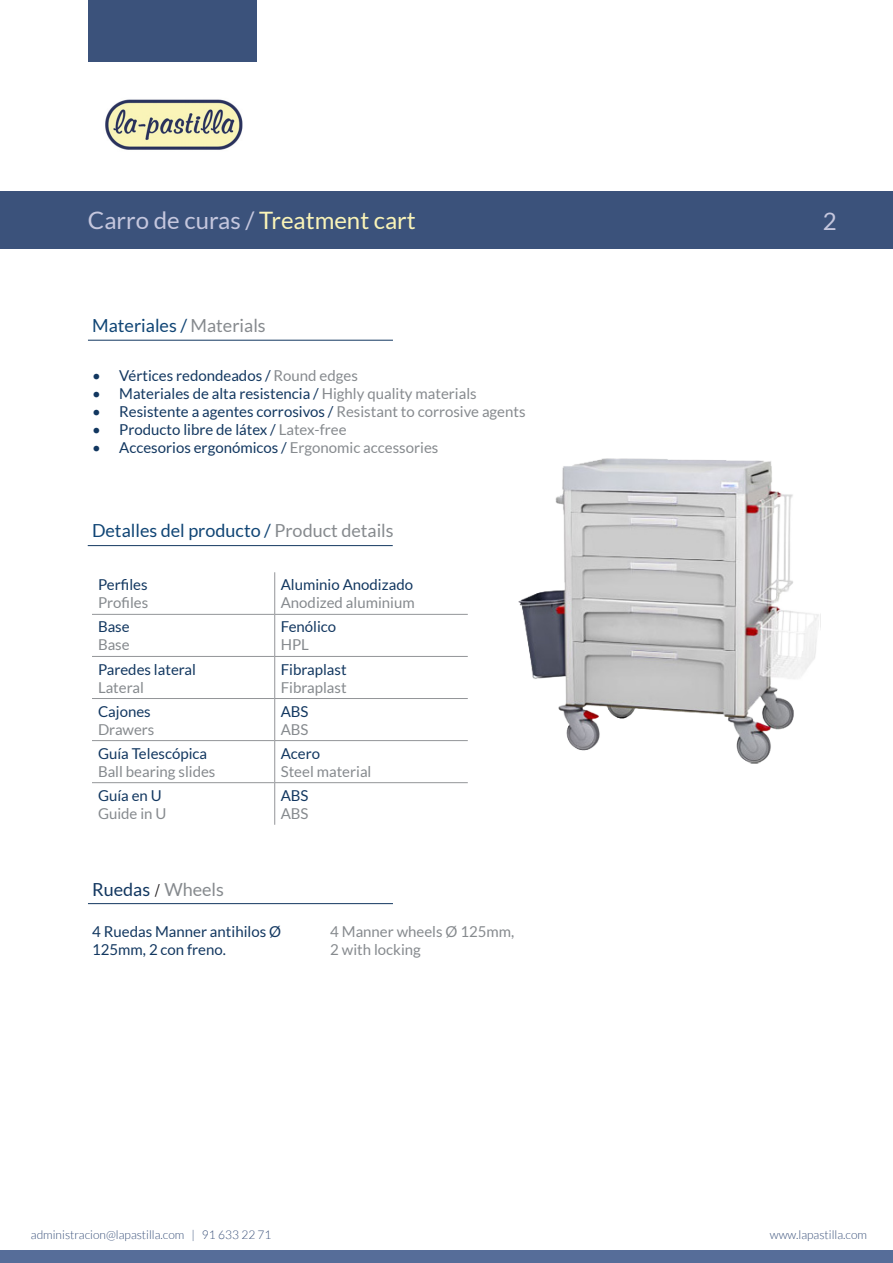
<style>
.page{position:relative;width:893px;height:1263px;background:#fff}
.page>*{position:absolute;margin:0;border:0;box-sizing:border-box;transform-origin:0 0}
.t1{font:24px "Lato";color:#c5c7de}
.Títulos_descripcion{font:18px "Lato";color:#104575}
.t2{font:18px "Lato";color:#123760}
.Pie_Accesorios_EN{font:15px/18px "Lato";color:#123760}
.Pie_Accesorios_EN-2{font:15px "Lato";color:#868a8e}
.t3{font:300 12px "Lato";color:#3b527b}
.s1{color:#faf4b8}
.s2{color:#868a8e}
.s3{font-family:"Minion Pro";color:#231f20}
</style>
<div class="page">
<img style="left:103px;top:61px;width:142px;height:89px">
<div style="left:0;top:191px;width:893px;height:58px;background:#3b527b"></div>
<div style="left:88px;top:0;width:169px;height:61px;background:#3b527b"></div>
<div style="left:0;top:1250px;width:893px;height:13px;background:#566d99"></div>
<img style="left:518px;top:458px;width:303px;height:306px">
<hr style="left:88px;top:340px;width:305px;height:1px;background:#123760">
<hr style="left:274px;top:572px;width:1px;height:42px;background:#939598">
<hr style="left:92px;top:614px;width:183px;height:1px;background:#939598">
<hr style="left:275px;top:614px;width:193px;height:1px;background:#939598">
<hr style="left:274px;top:615px;width:1px;height:41px;background:#939598">
<hr style="left:92px;top:656px;width:183px;height:1px;background:#939598">
<hr style="left:275px;top:656px;width:193px;height:1px;background:#939598">
<hr style="left:274px;top:657px;width:1px;height:41px;background:#939598">
<hr style="left:92px;top:698px;width:183px;height:1px;background:#939598">
<hr style="left:275px;top:698px;width:193px;height:1px;background:#939598">
<hr style="left:274px;top:699px;width:1px;height:41px;background:#939598">
<hr style="left:92px;top:740px;width:183px;height:1px;background:#939598">
<hr style="left:275px;top:740px;width:193px;height:1px;background:#939598">
<hr style="left:274px;top:741px;width:1px;height:41px;background:#939598">
<hr style="left:92px;top:782px;width:183px;height:1px;background:#939598">
<hr style="left:275px;top:782px;width:193px;height:1px;background:#939598">
<hr style="left:274px;top:783px;width:1px;height:42px;background:#939598">
<hr style="left:88px;top:545px;width:305px;height:1px;background:#123760">
<hr style="left:88px;top:903px;width:305px;height:1px;background:#123760">
<h1 class="t1" style="left:88px;top:207px;width:329px">Carro de curas / <span class="s1">Treatment cart</span></h1>
<h1 class="t1" style="left:823px;top:208px;width:15px">2</h1>
<p class="Títulos_descripcion" style="left:92px;top:316px;width:175px">Materiales / <span class="s2">Materials</span></p>
<p class="Pie_Accesorios_EN" style="left:92px;top:367px;width:267px">• Vértices redondeados / <span class="s2">Round edges</span></p>
<p class="Pie_Accesorios_EN" style="left:92px;top:385px;width:386px">• Materiales de alta resistencia / <span class="s2">Highly quality materials</span></p>
<p class="Pie_Accesorios_EN" style="left:92px;top:403px;width:435px">• Resistente a agentes corrosivos / <span class="s2">Resistant to corrosive agents</span></p>
<p class="Pie_Accesorios_EN" style="left:92px;top:421px;width:256px">• Producto libre de látex / <span class="s2">Latex-free</span></p>
<p class="Pie_Accesorios_EN" style="left:92px;top:439px;width:348px">• Accesorios ergonómicos / <span class="s2">Ergonomic accessories</span></p>
<p class="Títulos_descripcion" style="left:92px;top:521px;width:303px">Detalles del producto / <span class="s2">Product details</span></p>
<p class="Pie_Accesorios_EN" style="left:98px;top:576px;width:51px">Perfiles</p>
<p class="Pie_Accesorios_EN-2" style="left:98px;top:594px;width:52px">Profiles</p>
<p class="Pie_Accesorios_EN" style="left:281px;top:576px;width:134px">Aluminio Anodizado</p>
<p class="Pie_Accesorios_EN-2" style="left:281px;top:594px;width:135px">Anodized aluminium</p>
<p class="Pie_Accesorios_EN" style="left:98px;top:618px;width:33px">Base</p>
<p class="Pie_Accesorios_EN-2" style="left:98px;top:637px;width:33px">Base</p>
<p class="Pie_Accesorios_EN" style="left:281px;top:618px;width:57px">Fenólico</p>
<p class="Pie_Accesorios_EN-2" style="left:281px;top:637px;width:30px">HPL</p>
<p class="Pie_Accesorios_EN" style="left:98px;top:660px;width:100px">Paredes lateral</p>
<p class="Pie_Accesorios_EN-2" style="left:98px;top:679px;width:47px">Lateral</p>
<p class="Pie_Accesorios_EN" style="left:281px;top:660px;width:67px">Fibraplast</p>
<p class="Pie_Accesorios_EN-2" style="left:281px;top:679px;width:67px">Fibraplast</p>
<p class="Pie_Accesorios_EN" style="left:98px;top:702px;width:54px">Cajones</p>
<p class="Pie_Accesorios_EN-2" style="left:98px;top:721px;width:58px">Drawers</p>
<p class="Pie_Accesorios_EN" style="left:281px;top:702px;width:29px">ABS</p>
<p class="Pie_Accesorios_EN-2" style="left:281px;top:721px;width:29px">ABS</p>
<p class="Pie_Accesorios_EN" style="left:98px;top:744px;width:111px">Guía Telescópica</p>
<p class="Pie_Accesorios_EN-2" style="left:98px;top:763px;width:119px">Ball bearing slides</p>
<p class="Pie_Accesorios_EN" style="left:281px;top:744px;width:41px">Acero</p>
<p class="Pie_Accesorios_EN-2" style="left:281px;top:763px;width:92px">Steel material</p>
<p class="Pie_Accesorios_EN" style="left:98px;top:786px;width:65px">Guía en U</p>
<p class="Pie_Accesorios_EN-2" style="left:98px;top:805px;width:70px">Guide in U</p>
<p class="Pie_Accesorios_EN" style="left:281px;top:786px;width:29px">ABS</p>
<p class="Pie_Accesorios_EN-2" style="left:281px;top:805px;width:29px">ABS</p>
<p class="t2" style="left:92px;top:879px;width:133px">Ruedas <span class="s3">/</span> <span class="s2">Wheels</span></p>
<p class="Pie_Accesorios_EN" style="left:92px;top:923px;width:190px">4 Ruedas Manner antihilos Ø<br>125mm, 2 con freno.</p>
<p class="Pie_Accesorios_EN-2" style="left:330px;top:923px;width:186px">4 Manner wheels Ø 125mm,</p>
<p class="Pie_Accesorios_EN-2" style="left:330px;top:941px;width:92px">2 with locking</p>
<p class="t3" style="left:31px;top:1228px;width:242px">administracion@lapastilla.com | 91 633 22 71</p>
<p class="t3" style="left:770px;top:1228px;width:99px">www.lapastilla.com</p>
</div>
